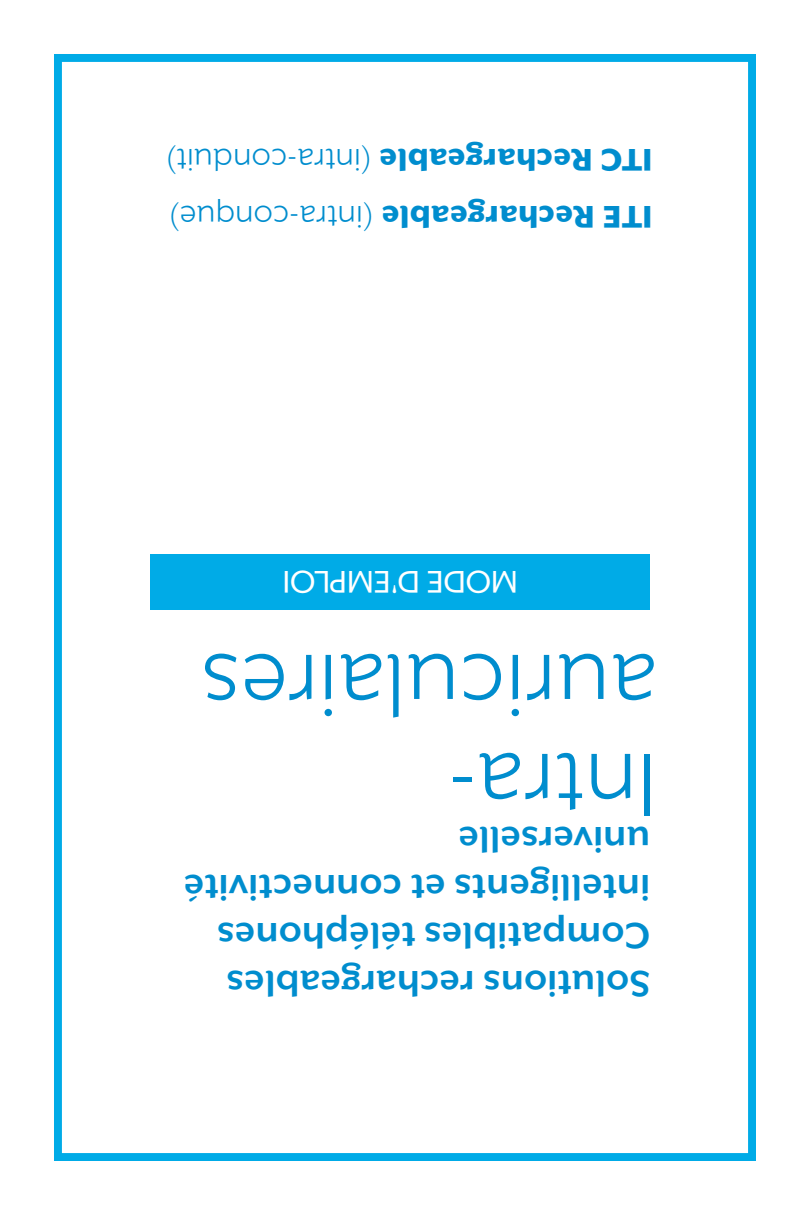
<style>
.page{position:relative;width:810px;height:1215px;background:#fff}
.page>*{position:absolute;margin:0;border:0;box-sizing:border-box;transform-origin:0 0}
.Cover_-_Title{font:102px/99px "Mr Eaves XL San OT";letter-spacing:.01em;color:#008dce}
.Cover_-_Product_type{font:700 42px/48px "Mr Eaves XL San OT";letter-spacing:.01em;color:#008dce}
.Cover_-_Product_type-2{font:800 36px "Mr Eaves XL San OT";letter-spacing:.01em;color:#008dce}
.t1{font:36px "Mr Eaves XL San OT";color:#fff}
.s1{font-weight:400}
</style>
<div class="page">
<div style="left:54px;top:54px;width:702px;height:1107px;border:8px solid #00abe7"></div>
<div style="left:151px;top:554px;width:499px;height:56px;background:#00abe7"></div>
<p class="Cover_-_Product_type-2" style="left:653px;top:178px;width:488px;rotate:-180deg">ITC Rechargeable <span class="s1">(intra-conduit)</span></p>
<p class="Cover_-_Product_type-2" style="left:653px;top:235px;width:485px;rotate:-180deg">ITE Rechargeable <span class="s1">(intra-conque)</span></p>
<p class="t1" style="left:518px;top:601px;width:237px;rotate:-180deg">MODE D'EMPLOI</p>
<p class="Cover_-_Title" style="left:657px;top:834px;width:457px;rotate:-180deg">Intra&shy;auriculaires</p>
<p class="Cover_-_Product_type" style="left:650px;top:960px;width:468px;rotate:-180deg">Compatibles téléphones intelligents et connectivité universelle</p>
<p class="Cover_-_Product_type" style="left:650px;top:1008px;width:425px;rotate:-180deg">Solutions rechargeables</p>
</div>
